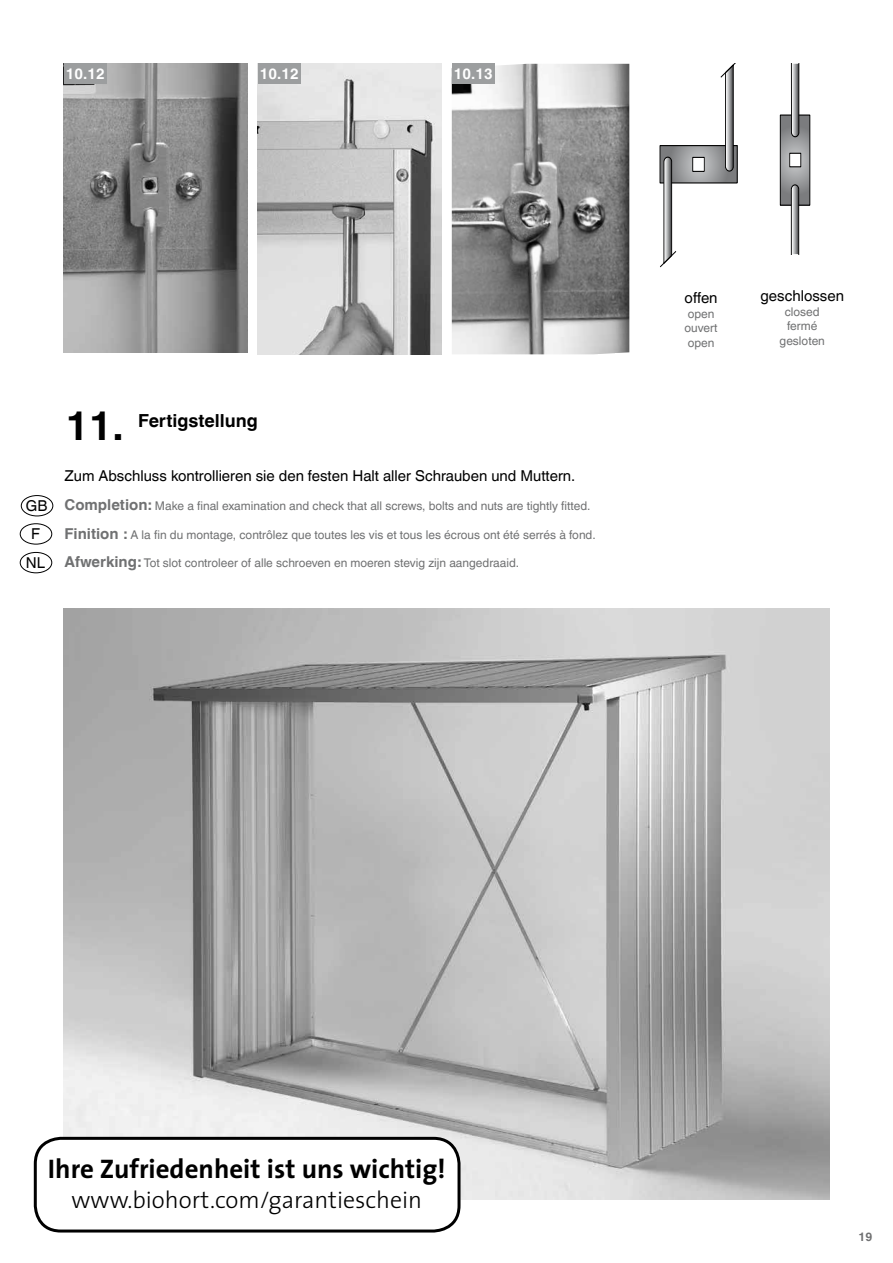
<style>
.page{position:relative;width:893px;height:1263px;background:#fff}
.page>*{position:absolute;margin:0;border:0;box-sizing:border-box;transform-origin:0 0}
.t1{font:700 40.5px "Helvetica World";color:#000}
.t2{font:700 27px "The Sans";color:#000}
.t3{font:300 24px "The Sans";color:#000}
.t4{font:700 18px "Helvetica World";color:#000}
.t5{font:15px/28.5px "Helvetica World";color:#000;text-align:center}
.t6{font:700 15px "Helvetica World";color:#fff}
.t7{font:12px/14.4px "Helvetica World";color:#707172}
.t8{font:700 12px "Helvetica World";color:#707172}
.s1{font-weight:700;font-size:15px}
</style>
<div class="page">
<div style="left:21px;top:495px;width:32px;height:21px;border:1px solid #000;border-radius:50%"></div>
<div style="left:20px;top:523px;width:32px;height:21px;border:1px solid #000;border-radius:50%"></div>
<div style="left:20px;top:552px;width:32px;height:21px;border:1px solid #000;border-radius:50%"></div>
<img style="left:64px;top:608px;width:765px;height:591px">
<img style="left:258px;top:64px;width:183px;height:290px">
<img style="left:452px;top:64px;width:177px;height:290px">
<img style="left:64px;top:64px;width:183px;height:288px">
<svg style="left:662px;top:148px;width:73px;height:33px;background:#999a9c"></svg>
<div style="left:693px;top:157px;width:11px;height:14px;background:#fff"></div>
<svg style="left:660px;top:157px;width:16px;height:110px"></svg>
<svg style="left:721px;top:64px;width:16px;height:107px"></svg>
<svg style="left:782px;top:117px;width:26px;height:86px;background:#949597"></svg>
<div style="left:780px;top:115px;width:30px;height:90px;border:1px solid #000"></div>
<div style="left:790px;top:153px;width:11px;height:14px;background:#fff"></div>
<div style="left:790px;top:153px;width:11px;height:14px;border:1px solid #000"></div>
<svg style="left:791px;top:64px;width:8px;height:73px"></svg>
<svg style="left:791px;top:185px;width:8px;height:69px"></svg>
<div style="left:64px;top:64px;width:42px;height:20px;background:#9c9e9f"></div>
<div style="left:258px;top:64px;width:42px;height:20px;background:#9c9e9f"></div>
<div style="left:452px;top:64px;width:42px;height:20px;background:#9c9e9f"></div>
<div style="left:35px;top:1138px;width:424px;height:93px;background:#fff;border-radius:26px"></div>
<div style="left:34px;top:1137px;width:426px;height:95px;border:3px solid #000;border-radius:26px"></div>
<p class="t6" style="left:66px;top:65px;width:40px">10.12</p>
<p class="t6" style="left:260px;top:65px;width:40px">10.12</p>
<p class="t6" style="left:454px;top:65px;width:40px">10.13</p>
<p class="t5" style="left:26px;top:491px;width:23px">GB<br>F<br>NL</p>
<h1 class="t1" style="left:66px;top:402px;width:59px">11.</h1>
<h3 class="t4" style="left:138px;top:410px;width:121px">Fertigstellung</h3>
<p class="t5" style="left:64px;top:462px;width:512px">Zum Abschluss kontrollieren sie den festen Halt aller Schrauben und Muttern.</p>
<p class="t7" style="left:64px;top:498px;width:528px"><span class="s1">Completion:</span> Make a final examination and check that all screws, bolts and nuts are tightly fitted.</p>
<p class="t7" style="left:64px;top:527px;width:533px"><span class="s1">Finition :</span> A la fin du montage, contrôlez que toutes les vis et tous les écrous ont été serrés à fond.</p>
<p class="t7" style="left:64px;top:556px;width:456px"><span class="s1">Afwerking:</span> Tot slot controleer of alle schroeven en moeren stevig zijn aangedraaid.</p>
<p class="t5" style="left:685px;top:284px;width:34px">offen</p>
<p class="t7" style="left:685px;top:307px;width:35px">open ouvert open</p>
<p class="t5" style="left:760px;top:282px;width:85px">geschlossen</p>
<p class="t7" style="left:780px;top:304px;width:47px;text-align:center">closed fermé gesloten</p>
<h2 class="t2" style="left:48px;top:1147px;width:399px">Ihre Zufriedenheit ist uns wichtig!</h2>
<h3 class="t3" style="left:71px;top:1180px;width:352px">www.biohort.com/garantieschein</h3>
<p class="t8" style="left:859px;top:1230px;width:15px">19</p>
</div>
